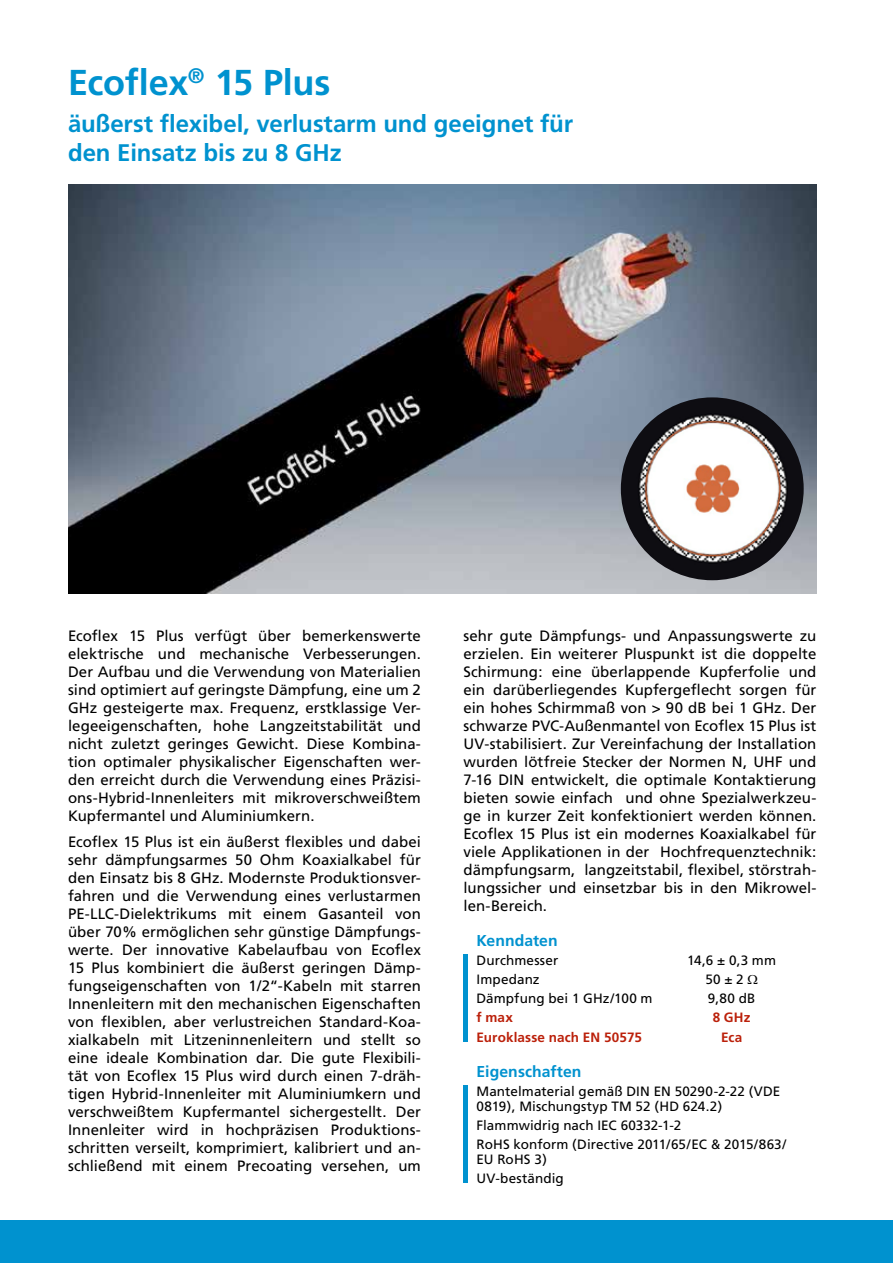
<style>
.page{position:relative;width:893px;height:1263px;background:#fff}
.page>*{position:absolute;margin:0;border:0;box-sizing:border-box;transform-origin:0 0}
.t1{font:700 36px "Frutiger";letter-spacing:-.01em;color:#0092cf}
.t2{font:700 24px/28.8px "Frutiger";letter-spacing:-.005em;color:#0092cf}
.t3{font:700 15.75px "Frutiger";letter-spacing:.005em;color:#0092cf}
.t4{font:15px/18px "Frutiger";letter-spacing:.005em;color:#000;text-align:justify}
.t5{font:13.5px/19.2px "Frutiger";letter-spacing:.005em;color:#000}
.t6{font:700 13.5px "Frutiger";letter-spacing:.01em;color:#bb200a}
</style>
<div class="page">
<div style="left:0;top:1220px;width:893px;height:43px;background:#0092cf"></div>
<div style="left:463px;top:954px;width:5px;height:87px;background:#0092cf"></div>
<div style="left:463px;top:1085px;width:5px;height:98px;background:#0092cf"></div>
<img style="left:68px;top:184px;width:748px;height:409px">
<img style="left:621px;top:397px;width:183px;height:183px;border-radius:91px">
<h1 class="t1" style="left:68px;top:61px;width:264px">Ecoflex<sup>®</sup> 15 Plus</h1>
<h2 class="t2" style="left:68px;top:110px;width:507px">äußerst flexibel, verlustarm und geeignet für den Einsatz bis zu 8 GHz</h2>
<p class="t4" style="left:68px;top:626px;width:354px">Ecoflex 15 Plus verfügt über bemerkenswerte elektrische und mechanische Verbesserungen.<br>Der Aufbau und die Verwendung von Materialien sind optimiert auf geringste Dämpfung, eine um 2<br>GHz gesteigerte max. Frequenz, erstklassige Ver&shy;legeeigenschaften, hohe Langzeitstabilität und nicht zuletzt geringes Gewicht. Diese Kombina&shy;tion optimaler physikalischer Eigenschaften wer&shy;den erreicht durch die Verwendung eines Präzisi&shy;ons-Hybrid-Innenleiters mit mikroverschweißtem Kupfermantel und Aluminiumkern.</p>
<p class="t4" style="left:68px;top:833px;width:354px">Ecoflex 15 Plus ist ein äußerst flexibles und dabei sehr dämpfungsarmes 50 Ohm Koaxialkabel für den Einsatz bis 8 GHz. Modernste Produktionsver&shy;fahren und die Verwendung eines verlustarmen PE-LLC-Dielektrikums mit einem Gasanteil von über 70% ermöglichen sehr günstige Dämpfungs&shy;werte. Der innovative Kabelaufbau von Ecoflex 15 Plus kombiniert die äußerst geringen Dämp&shy;fungseigenschaften von 1/2“-Kabeln mit starren Innenleitern mit den mechanischen Eigenschaften von flexiblen, aber verlustreichen Standard-Koa&shy;xialkabeln mit Litzeninnenleitern und stellt so eine ideale Kombination dar. Die gute Flexibili&shy;tät von Ecoflex 15 Plus wird durch einen 7-dräh&shy;tigen Hybrid-Innenleiter mit Aluminiumkern und verschweißtem Kupfermantel sichergestellt. Der Innenleiter wird in hochpräzisen Produktions&shy;schritten verseilt, komprimiert, kalibriert und an&shy;schließend mit einem Precoating versehen, um</p>
<p class="t4" style="left:463px;top:626px;width:354px">sehr gute Dämpfungs- und Anpassungswerte zu erzielen. Ein weiterer Pluspunkt ist die doppelte Schirmung: eine überlappende Kupferfolie und ein darüberliegendes Kupfergeflecht sorgen für ein hohes Schirmmaß von &gt; 90 dB bei 1 GHz. Der schwarze PVC-Außenmantel von Ecoflex 15 Plus ist UV-stabilisiert. Zur Vereinfachung der Installation wurden lötfreie Stecker der Normen N, UHF und 7-16 DIN entwickelt, die optimale Kontaktierung bieten sowie einfach und ohne Spezialwerkzeu&shy;ge in kurzer Zeit konfektioniert werden können.<br>Ecoflex 15 Plus ist ein modernes Koaxialkabel für viele Applikationen in der Hochfrequenztechnik: dämpfungsarm, langzeitstabil, flexibel, störstrah&shy;lungssicher und einsetzbar bis in den Mikrowel&shy;len-Bereich.</p>
<p class="t3" style="left:476px;top:931px;width:83px">Kenndaten</p>
<p class="t5" style="left:476px;top:950px;width:83px">Durchmesser</p>
<p class="t5" style="left:687px;top:950px;width:90px">14,6 ± 0,3 mm</p>
<p class="t5" style="left:476px;top:970px;width:65px">Impedanz</p>
<p class="t5" style="left:705px;top:970px;width:40px">50 ± 2</p>
<p class="t5" style="left:476px;top:989px;width:178px">Dämpfung bei 1 GHz/100 m</p>
<p class="t5" style="left:708px;top:989px;width:49px">9,80 dB</p>
<p class="t6" style="left:476px;top:1010px;width:38px">f max</p>
<p class="t6" style="left:713px;top:1010px;width:39px">8 GHz</p>
<p class="t6" style="left:476px;top:1029px;width:167px">Euroklasse nach EN 50575</p>
<p class="t6" style="left:721px;top:1029px;width:23px">Eca</p>
<p class="t3" style="left:476px;top:1062px;width:106px">Eigenschaften</p>
<p class="t5" style="left:476px;top:1083px;width:305px;line-height:15px">Mantelmaterial gemäß DIN EN 50290-2-22 (VDE<br>0819), Mischungstyp TM 52 (HD 624.2)</p>
<p class="t5" style="left:476px;top:1115px;width:311px">Flammwidrig nach IEC 60332-1-2<br>RoHS konform (Directive 2011/65/EC &amp; 2015/863/</p>
<p class="t5" style="left:476px;top:1150px;width:89px">EU RoHS 3)<br>UV-beständig</p>
</div>
